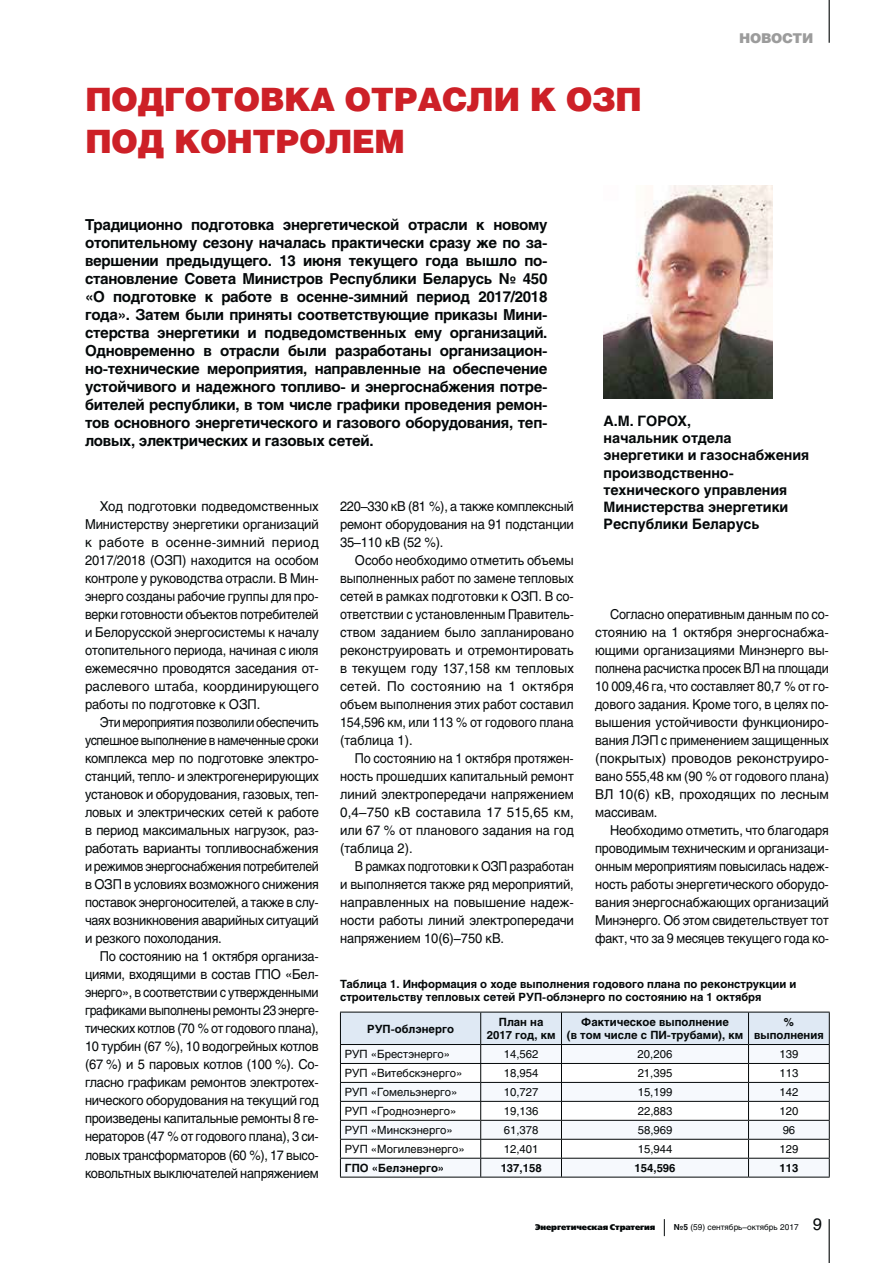
<style>
.page{position:relative;width:893px;height:1263px;background:#fff}
.page>*{position:absolute;margin:0;border:0;box-sizing:border-box;transform-origin:0 0}
.t1{font:32.25px/42px "Helios Black C";letter-spacing:-.02em;color:#cd2027}
.t2{font:700 15px/18px "Helios C";letter-spacing:-.02em;color:#040809;text-align:justify}
.t3{font:700 14.25px/17.1px "Helios C";letter-spacing:-.005em;color:#040809}
.t4{font:13.5px/18px "Helios C";letter-spacing:-.01em;color:#040809;text-align:justify;scale:.95 1}
.t5{font:13.5px/18px "Helios C";letter-spacing:-.01em;color:#040809;text-align:justify;scale:.91 1}
.t6{font:13.5px/18px "Helios C";letter-spacing:-.01em;color:#040809;text-align:justify;scale:.93 1}
.t7{font:13.5px/18px "Helios C";letter-spacing:-.01em;color:#040809;text-align:justify}
.t8{font:13.5px/18px "Helios C";letter-spacing:-.01em;color:#040809;text-align:justify;scale:.94 1}
.t9{font:13.5px "Helios Black C";letter-spacing:-.02em;color:#9c9c9c}
.t10{font:700 11.25px/13.5px "Helios C";color:#040809;text-align:center}
.t11{font:11.25px "Helios C";color:#040809}
.t12{font:8.25px "Helios C";color:#040809}
.t13{font:8.25px "Free Set Extra Bold C";letter-spacing:-.01em;color:#040809}
.s1{font-weight:700}
.s2{font-size:16.5px}
</style>
<div class="page">
<img style="left:603px;top:186px;width:169px;height:212px">
<svg style="left:340px;top:1012px;width:490px;height:165px"></svg>
<hr style="left:340px;top:1177px;width:408px;height:1px;background:#040809">
<hr style="left:748px;top:1177px;width:82px;height:1px;background:#040809">
<hr style="left:828px;top:0;width:2px;height:43px;background:#040809">
<hr style="left:828px;top:1219px;width:2px;height:44px;background:#040809">
<svg style="left:664px;top:1219px;width:1px;height:17px"></svg>
<h1 class="t1" style="left:85px;top:79px;width:559px">ПОДГОТОВКА ОТРАСЛИ К ОЗП<br>ПОД КОНТРОЛЕМ</h1>
<p class="t9" style="left:739px;top:30px;width:76px">НОВОСТИ</p>
<p class="t2" style="left:85px;top:215px;width:464px">Традиционно подготовка энергетической отрасли к новому отопительному сезону началась практически сразу же по за&shy;вершении предыдущего. 13 июня текущего года вышло по&shy;становление Совета Министров Республики Беларусь № 450 «О подготовке к работе в осенне-зимний период 2017/2018 года». Затем были приняты соответствующие приказы Мини&shy;стерства энергетики и подведомственных ему организаций.<br>Одновременно в отрасли были разработаны организацион&shy;но-технические мероприятия, направленные на обеспечение устойчивого и надежного топливо- и энергоснабжения потре&shy;бителей республики, в том числе графики проведения ремон&shy;тов основного энергетического и газового оборудования, теп&shy;ловых, электрических и газовых сетей.</p>
<p class="t3" style="left:603px;top:413px;width:207px">А.М. ГОРОХ,<br>начальник отдела энергетики и газоснабжения производственно&shy;технического управления<br>Министерства энергетики<br>Республики Беларусь</p>
<p class="t4" style="left:340px;top:498px;width:248px">220–330 кВ (81 %), а также комплексный ремонт оборудования на 91 подстанции 35–110 кВ (52 %).</p>
<p class="t8" style="left:340px;top:552px;width:250px;text-indent:15px">Особо необходимо отметить объемы выполненных работ по замене тепловых сетей в рамках подготовки к ОЗП. В со&shy;ответствии с установленным Правитель&shy;ством заданием было запланировано реконструировать и отремонтировать в текущем году 137,158 км тепловых сетей. По состоянию на 1 октября объем выполнения этих работ составил 154,596 км, или 113 % от годового плана (таб лица 1).</p>
<p class="t6" style="left:340px;top:750px;width:253px;text-indent:15px">По состоянию на 1 октября протяжен&shy;ность прошедших капитальный ремонт линий электропередачи напряжением 0,4–750 кВ составила 17 515,65 км, или 67 % от планового задания на год (таблица 2).</p>
<p class="t5" style="left:340px;top:858px;width:259px;text-indent:15px">В рамках подготовки к ОЗП разработан и выполняется также ряд мероприятий, направленных на повышение надеж&shy;ности работы линий электропередачи напряжением 10(6)–750 кВ.</p>
<p class="t7" style="left:85px;top:498px;width:235px;text-indent:15px">Ход подготовки подведомственных Министерству энергетики организаций к работе в осенне-зимний период 2017/2018 (ОЗП) находится на особом контроле у руководства отрасли. В Мин&shy;энерго созданы рабочие группы для про&shy;верки готовности объектов потребителей и Белорусской энергосистемы к началу отопительного периода, начиная с июля ежемесячно проводятся заседания от&shy;раслевого штаба, координирующего работы по подготовке к ОЗП.</p>
<p class="t5" style="left:85px;top:714px;width:259px;text-indent:15px">Эти мероприятия позволили обеспечить успешное выполнение в намеченные сроки комплекса мер по подготовке электро&shy;станций, тепло- и электрогенерирующих установок и оборудования, газовых, теп&shy;ловых и электрических сетей к работе в период максимальных нагрузок, раз&shy;работать варианты топливоснабжения и режимов энергоснабжения потребителей в ОЗП в условиях возможного снижения поставок энергоносителей, а также в слу&shy;чаях возникновения аварийных ситуаций и резкого похолодания.</p>
<p class="t4" style="left:85px;top:948px;width:248px;text-indent:15px">По состоянию на 1 октября организа&shy;циями, входящими в состав ГПО «Бел&shy;энерго», в соответствии с утвержденными графиками выполнены ремонты 23 энерге&shy;тических котлов (70 % от годового плана), 10 турбин (67 %), 10 водогрейных котлов (67 %) и 5 паровых котлов (100 %). Со&shy;гласно графикам ремонтов электротех&shy;нического оборудования на текущий год произведены капитальные ремонты 8 ге&shy;нераторов (47 % от годового плана), 3 си&shy;ловых трансформаторов (60 %), 17 высо&shy;ковольтных выключателей напряжением</p>
<p class="t6" style="left:595px;top:606px;width:253px;text-indent:15px">Согласно оперативным данным по со&shy;стоянию на 1 октября энергоснабжа&shy;ющими организациями Минэнерго вы&shy;полнена расчистка просек ВЛ на площади 10 009,46 га, что составляет 80,7 % от го&shy;дового задания. Кроме того, в целях по&shy;вышения устойчивости функциониро&shy;вания ЛЭП с применением защищенных (покрытых) проводов реконструиро&shy;вано 555,48 км (90 % от годового плана)<br>ВЛ 10(6) кВ, проходящих по лесным массивам.</p>
<p class="t4" style="left:595px;top:822px;width:248px;text-indent:15px">Необходимо отметить, что благодаря проводимым техническим и организаци&shy;онным мероприятиям повысилась надеж&shy;ность работы энергетического оборудо&shy;вания энергоснабжающих организаций Минэнерго. Об этом свидетельствует тот факт, что за 9 месяцев текущего года ко-</p>
<p class="t10" style="left:340px;top:977px;width:458px;text-align:left">Таблица 1. Информация о ходе выполнения годового плана по реконструкции и строительству тепловых сетей РУП-облэнерго по состоянию на 1 октября</p>
<p class="t10" style="left:367px;top:1022px;width:88px">РУП-облэнерго</p>
<p class="t10" style="left:487px;top:1015px;width:70px">План на<br>2017 год, км</p>
<p class="t10" style="left:567px;top:1015px;width:178px">Фактическое выполнение<br>(в том числе с ПИ-трубами), км</p>
<p class="t10" style="left:754px;top:1015px;width:71px">% выполнения</p>
<p class="t11" style="left:345px;top:1050px;width:107px">РУП «Брестэнерго»</p>
<p class="t11" style="left:504px;top:1050px;width:36px">14,562</p>
<p class="t11" style="left:638px;top:1050px;width:36px">20,206</p>
<p class="t11" style="left:779px;top:1050px;width:20px">139</p>
<p class="t11" style="left:345px;top:1069px;width:119px">РУП «Витебскэнерго»</p>
<p class="t11" style="left:504px;top:1069px;width:36px">18,954</p>
<p class="t11" style="left:638px;top:1069px;width:36px">21,395</p>
<p class="t11" style="left:779px;top:1069px;width:20px">113</p>
<p class="t11" style="left:345px;top:1088px;width:114px">РУП «Гомельэнерго»</p>
<p class="t11" style="left:504px;top:1088px;width:36px">10,727</p>
<p class="t11" style="left:638px;top:1088px;width:36px">15,199</p>
<p class="t11" style="left:779px;top:1088px;width:20px">142</p>
<p class="t11" style="left:345px;top:1107px;width:113px">РУП «Гродноэнерго»</p>
<p class="t11" style="left:504px;top:1107px;width:36px">19,136</p>
<p class="t11" style="left:638px;top:1107px;width:36px">22,883</p>
<p class="t11" style="left:779px;top:1107px;width:20px">120</p>
<p class="t11" style="left:345px;top:1126px;width:110px">РУП «Минскэнерго»</p>
<p class="t11" style="left:504px;top:1126px;width:36px">61,378</p>
<p class="t11" style="left:638px;top:1126px;width:36px">58,969</p>
<p class="t11" style="left:783px;top:1126px;width:14px">96</p>
<p class="t11" style="left:345px;top:1145px;width:122px">РУП «Могилевэнерго»</p>
<p class="t11" style="left:504px;top:1145px;width:36px">12,401</p>
<p class="t11" style="left:638px;top:1145px;width:36px">15,944</p>
<p class="t11" style="left:779px;top:1145px;width:20px">129</p>
<p class="t10" style="left:345px;top:1161px;width:101px">ГПО «Белэнерго»</p>
<p class="t10" style="left:501px;top:1161px;width:43px">137,158</p>
<p class="t10" style="left:634px;top:1161px;width:43px">154,596</p>
<p class="t10" style="left:779px;top:1161px;width:20px">113</p>
<p class="t13" style="left:535px;top:1222px;width:122px">Энергетическая Стратегия</p>
<p class="t12" style="left:674px;top:1224px;width:150px"><span class="s1">№5</span> (59) сентябрь–октябрь 2017 <span class="s2">9</span></p>
</div>
